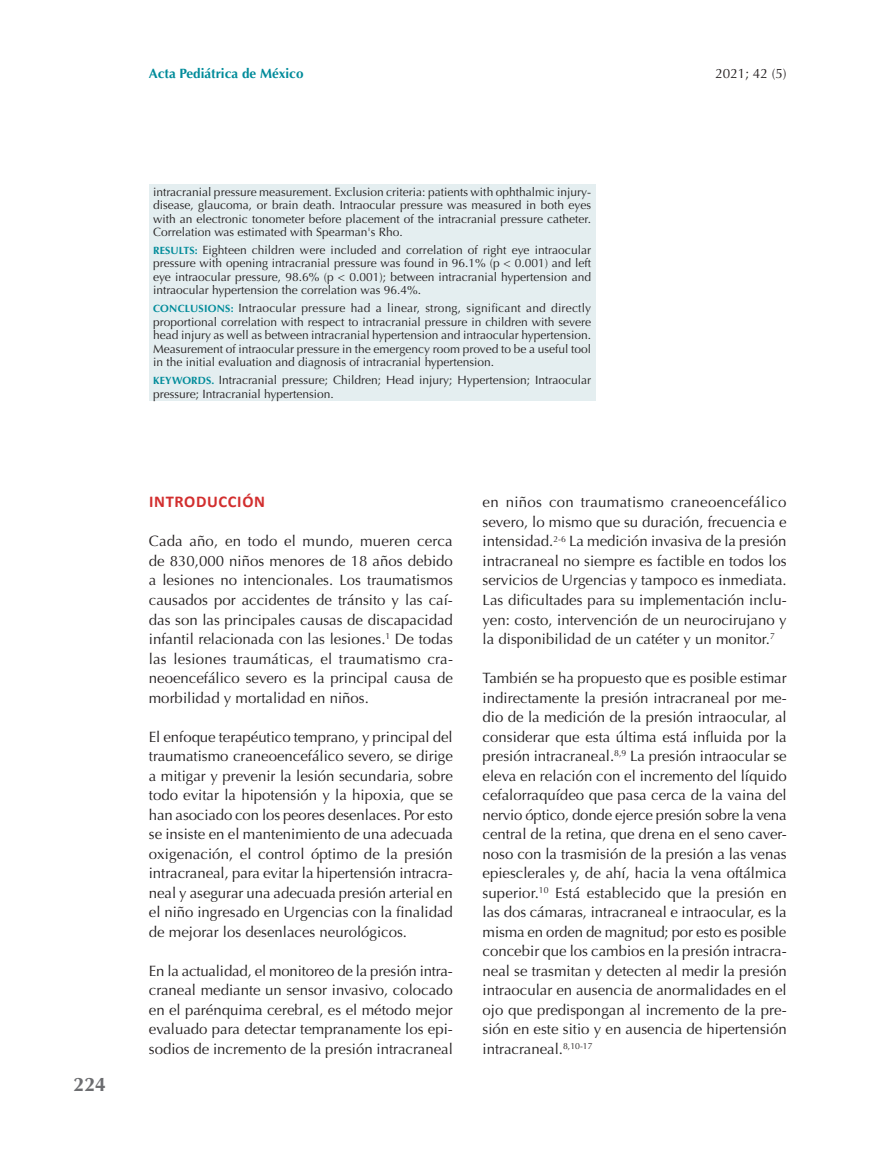
<style>
.page{position:relative;width:893px;height:1149px;background:#fff}
.page>*{position:absolute;margin:0;border:0;box-sizing:border-box;transform-origin:0 0}
.t1{font:700 19.5px "Optima";color:#6c6d70}
.t2{font:700 16.5px "Calibri";letter-spacing:.04em;color:#d22e2e}
.t3{font:15px/19.5px "Optima";color:#231f20;text-align:justify}
.t4{font:700 13.5px "Optima";color:#008b9a}
.t5{font:13.5px "Optima";color:#231f20}
.t6{font:12px/13.5px "Optima";color:#231f20;text-align:justify}
.s1{font-weight:700;font-size:10.5px;color:#008b9a}
</style>
<div class="page">
<div style="left:149px;top:184px;width:446px;height:217px;background:#e4eef0"></div>
<h1 class="t1" style="left:74px;top:1072px;width:34px">224</h1>
<p class="t4" style="left:149px;top:66px;width:156px">Acta Pediátrica de México</p>
<p class="t5" style="left:715px;top:66px;width:73px">2021; 42 (5)</p>
<p class="t6" style="left:153px;top:185px;width:439px">intracranial pressure measurement. Exclusion criteria: patients with ophthalmic injury&shy;disease, glaucoma, or brain death. Intraocular pressure was measured in both eyes with an electronic tonometer before placement of the intracranial pressure catheter.<br>Correlation was estimated with Spearman's Rho.</p>
<p class="t6" style="left:153px;top:243px;width:440px"><span class="s1">RESULTS:</span> Eighteen children were included and correlation of right eye intraocular pressure with opening intracranial pressure was found in 96.1% (p &lt; 0.001) and left eye intraocular pressure, 98.6% (p &lt; 0.001); between intracranial hypertension and intraocular hypertension the correlation was 96.4%.</p>
<p class="t6" style="left:153px;top:301px;width:440px"><span class="s1">CONCLUSIONS:</span> Intraocular pressure had a linear, strong, significant and directly proportional correlation with respect to intracranial pressure in children with severe head injury as well as between intracranial hypertension and intraocular hypertension.<br>Measurement of intraocular pressure in the emergency room proved to be a useful tool in the initial evaluation and diagnosis of intracranial hypertension.</p>
<p class="t6" style="left:153px;top:373px;width:439px"><span class="s1">KEYWORDS.</span> Intracranial pressure; Children; Head injury; Hypertension; Intraocular pressure; Intracranial hypertension.</p>
<p class="t2" style="left:149px;top:490px;width:117px">INTRODUCCIÓN</p>
<p class="t3" style="left:149px;top:531px;width:306px">Cada año, en todo el mundo, mueren cerca de 830,000 niños menores de 18 años debido a lesiones no intencionales. Los traumatismos causados por accidentes de tránsito y las caí&shy;das son las principales causas de discapacidad infantil relacionada con las lesiones.<sup>1</sup> De todas las lesiones traumáticas, el traumatismo cra&shy;neoencefálico severo es la principal causa de morbilidad y mortalidad en niños.</p>
<p class="t3" style="left:149px;top:726px;width:306px">El enfoque terapéutico temprano, y principal del traumatismo craneoencefálico severo, se dirige a mitigar y prevenir la lesión secundaria, sobre todo evitar la hipotensión y la hipoxia, que se han asociado con los peores desenlaces. Por esto se insiste en el mantenimiento de una adecuada oxigenación, el control óptimo de la presión intracraneal, para evitar la hipertensión intracra&shy;neal y asegurar una adecuada presión arterial en el niño ingresado en Urgencias con la finalidad de mejorar los desenlaces neurológicos.</p>
<p class="t3" style="left:149px;top:960px;width:306px">En la actualidad, el monitoreo de la presión intra&shy;craneal mediante un sensor invasivo, colocado en el parénquima cerebral, es el método mejor evaluado para detectar tempranamente los epi&shy;sodios de incremento de la presión intracraneal</p>
<p class="t3" style="left:483px;top:492px;width:306px">en niños con traumatismo craneoencefálico severo, lo mismo que su duración, frecuencia e intensidad.<sup>2-6</sup> La medición invasiva de la presión intracraneal no siempre es factible en todos los servicios de Urgencias y tampoco es inmediata.<br>Las dificultades para su implementación inclu&shy;yen: costo, intervención de un neurocirujano y la disponibilidad de un catéter y un monitor.<sup>7</sup></p>
<p class="t3" style="left:483px;top:668px;width:306px">También se ha propuesto que es posible estimar indirectamente la presión intracraneal por me&shy;dio de la medición de la presión intraocular, al considerar que esta última está influida por la presión intracraneal.<sup>8,9</sup> La presión intraocular se eleva en relación con el incremento del líquido cefalorraquídeo que pasa cerca de la vaina del nervio óptico, donde ejerce presión sobre la vena central de la retina, que drena en el seno caver&shy;noso con la trasmisión de la presión a las venas epiesclerales y, de ahí, hacia la vena oftálmica superior.<sup>10</sup> Está establecido que la presión en las dos cámaras, intracraneal e intraocular, es la misma en orden de magnitud; por esto es posible concebir que los cambios en la presión intracra&shy;neal se trasmitan y detecten al medir la presión intraocular en ausencia de anormalidades en el ojo que predispongan al incremento de la pre&shy;sión en este sitio y en ausencia de hipertensión intracraneal.<sup>8,10-17</sup></p>
</div>
